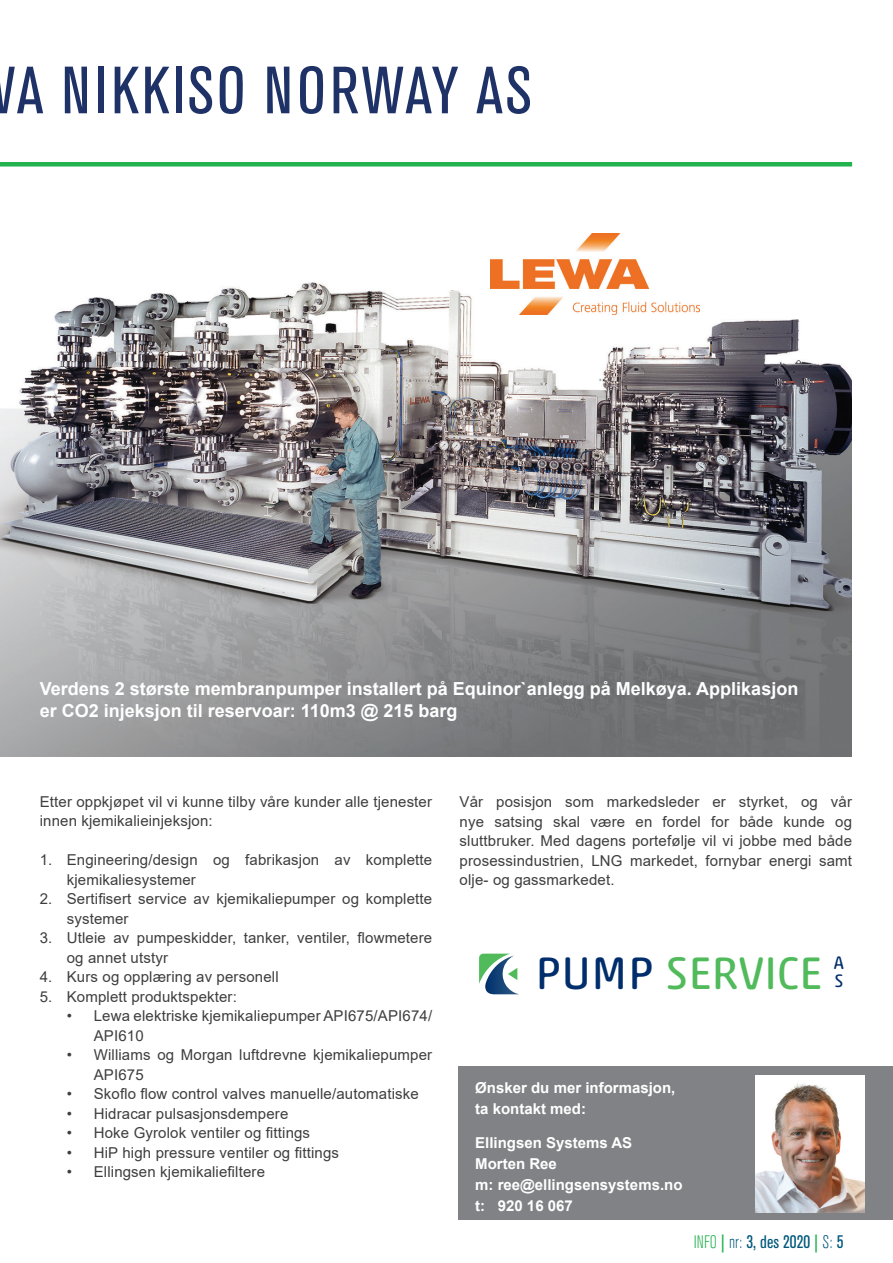
<style>
.page{position:relative;width:893px;height:1263px;background:#fff}
.page>*{position:absolute;margin:0;border:0;box-sizing:border-box;transform-origin:0 0}
.t1{font:condensed 66px "Akzidenz Grotesk BE";letter-spacing:.045em;color:#1f3267}
.t2{font:46.35px "Akko Rounded Pro";color:#51ba5b}
.t3{font:18.3px "Akko Rounded Pro";color:#002e6c}
.t4{font:700 18px/21.6px "Arial";color:#fff}
.t5{font:condensed 18px "Akzidenz Grotesk BE";color:#00597c}
.t6{font:15px/19.5px "Arial";letter-spacing:.01em;color:#3e3e3f}
.t7{font:700 15px/21px "Arial";color:#fff}
.s1{color:#002e6c}
.s2{font-weight:300;color:#22b24e}
.s3{color:#22b24e}
.s4{font-weight:300}
</style>
<div class="page">
<div style="left:0;top:162px;width:852px;height:5px;background:#22b24e"></div>
<img style="left:0;top:233px;width:851px;height:524px">
<svg style="left:479px;top:954px;width:39px;height:40px"></svg>
<div style="left:458px;top:1067px;width:435px;height:153px;background:#808285"></div>
<img style="left:755px;top:1075px;width:109px;height:137px">
<img style="left:491px;top:234px;width:208px;height:80px">
<h1 class="t1" style="left:17px;top:54px;width:516px">A NIKKISO NORWAY AS</h1>
<p class="t4" style="left:40px;top:678px;width:760px">Verdens 2 største membranpumper installert på Equinor`anlegg på Melkøya. Applikasjon er CO2 injeksjon til reservoar: 110m3 @ 215 barg</p>
<p class="t6" style="left:40px;top:792px;width:394px">Etter oppkjøpet vil vi kunne tilby våre kunder alle tjenester innen kjemikalieinjeksjon:</p>
<p class="t6" style="left:67px;top:850px;width:367px;text-indent:-27px">1. Engineering/design og fabrikasjon av komplette kjemikaliesystemer</p>
<p class="t6" style="left:67px;top:889px;width:367px;text-indent:-27px">2. Sertifisert service av kjemikaliepumper og komplette systemer</p>
<p class="t6" style="left:67px;top:928px;width:367px;text-indent:-27px">3. Utleie av pumpeskidder, tanker, ventiler, flowmetere og annet utstyr</p>
<p class="t6" style="left:40px;top:967px;width:240px">4. Kurs og opplæring av personell</p>
<p class="t6" style="left:40px;top:987px;width:199px">5. Komplett produktspekter:</p>
<p class="t6" style="left:94px;top:1006px;width:340px;text-indent:-27px">• Lewa elektriske kjemikaliepumper API675/API674/<br>API610</p>
<p class="t6" style="left:94px;top:1045px;width:340px;text-indent:-27px">• Williams og Morgan luftdrevne kjemikaliepumper<br>API675</p>
<p class="t6" style="left:67px;top:1084px;width:354px">• Skoflo flow control valves manuelle/automatiske</p>
<p class="t6" style="left:67px;top:1104px;width:223px">• Hidracar pulsasjonsdempere</p>
<p class="t6" style="left:67px;top:1123px;width:245px">• Hoke Gyrolok ventiler og fittings</p>
<p class="t6" style="left:67px;top:1143px;width:274px">• HiP high pressure ventiler og fittings</p>
<p class="t6" style="left:67px;top:1162px;width:200px">• Ellingsen kjemikaliefiltere</p>
<p class="t6" style="left:460px;top:792px;width:394px;text-align:justify">Vår posisjon som markedsleder er styrket, og vår nye satsing skal være en fordel for både kunde og sluttbruker. Med dagens portefølje vil vi jobbe med både prosessindustrien, LNG markedet, fornybar energi samt olje- og gassmarkedet.</p>
<p class="t2" style="left:536px;top:945px;width:288px"><span class="s1">PUMP</span> SERVICE</p>
<p class="t3" style="left:834px;top:952px;width:12px">A</p>
<p class="t3" style="left:834px;top:969px;width:11px">S</p>
<p class="t7" style="left:475px;top:1077px;width:202px">Ønsker du mer informasjon, ta kontakt med:</p>
<p class="t7" style="left:475px;top:1132px;width:158px">Ellingsen Systems AS</p>
<p class="t7" style="left:475px;top:1153px;width:83px">Morten Ree</p>
<p class="t7" style="left:475px;top:1174px;width:209px">m: ree@ellingsensystems.no</p>
<p class="t7" style="left:475px;top:1195px;width:99px">t: 920 16 067</p>
<p class="t5" style="left:694px;top:1232px;width:151px"><span class="s2">INFO</span> <span class="s3">|</span> <span class="s4">nr:</span> 3, des 2020 <span class="s3">|</span> <span class="s4">S:</span> 5</p>
</div>
